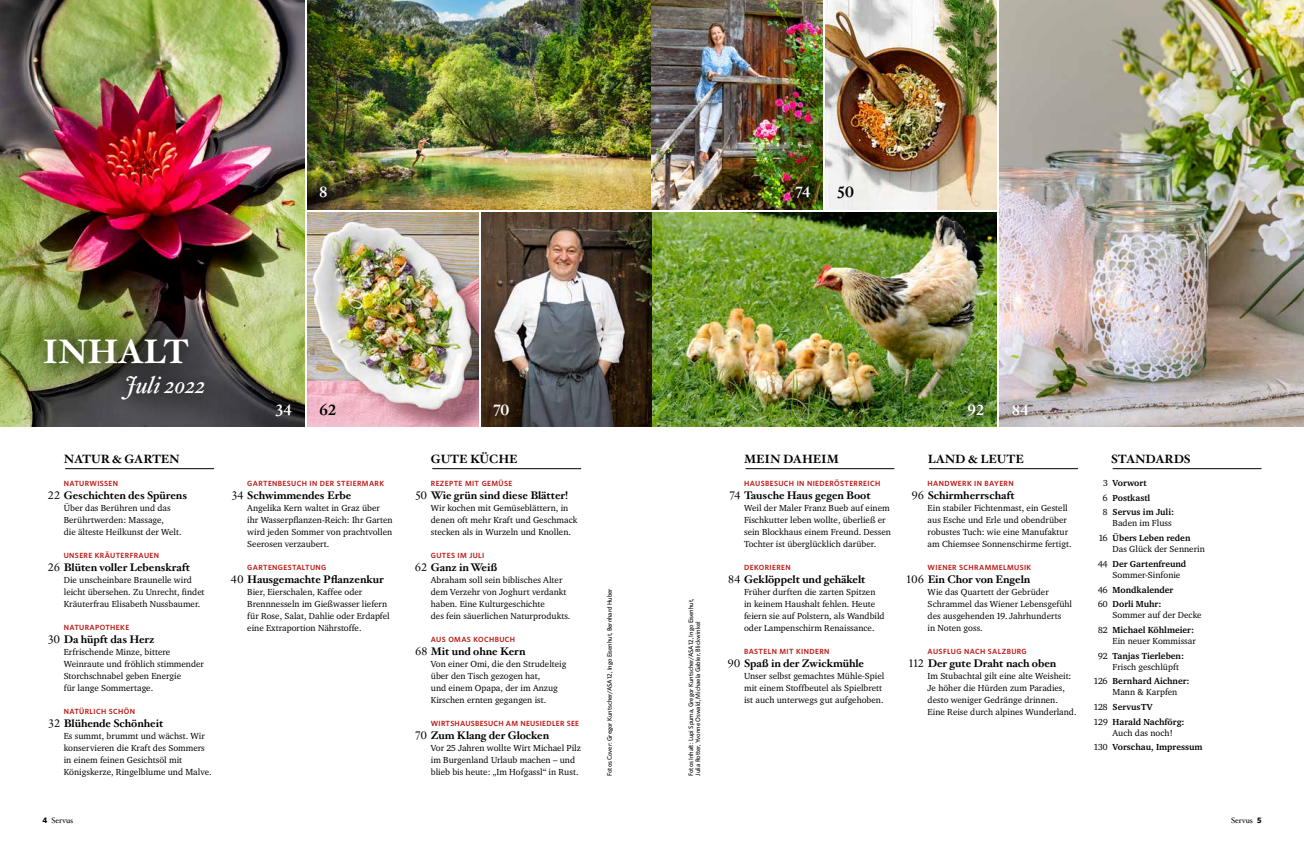
<style>
.page{position:relative;width:1304px;height:851px;background:#fff}
.page>*{position:absolute;margin:0;border:0;box-sizing:border-box;transform-origin:0 0}
.t1{font:700 34px "Hoefler Txt";letter-spacing:-.01em;color:#fff}
.t2{font:italic 24px "Hoefler Txt";letter-spacing:-.04em;color:#fff}
.t3{font:700 15px "Hoefler Txt";letter-spacing:-.02em;color:#fff}
.t4{font:700 15px "Hoefler Txt";color:#000}
.t5{font:700 12px "Hoefler Txt";letter-spacing:-.005em;color:#000}
.t6{font:700 11px "Hoefler Txt";letter-spacing:-.005em;color:#000}
.t7{font:9px/12px "Charter ITC";color:#000}
.t8{font:700 9px/14.7px "Charter ITC";color:#000}
.t9{font:8px "Hoefler Txt";color:#000}
.t10{font:600 7.5px "Whitney";letter-spacing:.05em;color:#bc1a15}
.t11{font:500 6.5px/7px "Whitney";letter-spacing:-.005em;color:#000}
.s1{font-weight:400}
.s2{font-weight:700}
.s3{font-family:"Whitney";font-weight:700}
</style>
<div class="page">
<img style="left:307px;top:212px;width:171px;height:215px">
<img style="left:307px;top:0;width:516px;height:209px">
<img style="left:1000px;top:0;width:304px;height:427px">
<img style="left:826px;top:0;width:171px;height:209px">
<img style="left:481px;top:212px;width:516px;height:215px">
<img style="left:0;top:0;width:304px;height:427px">
<img style="left:18px;top:311px;width:213px;height:115px">
<div style="left:962px;top:398px;width:28px;height:23px;background:#000;opacity:.75"></div>
<div style="left:1000px;top:392px;width:40px;height:35px;background:#000;opacity:.75"></div>
<svg style="left:790px;top:180px;width:26px;height:24px"></svg>
<hr style="left:1113px;top:468px;width:148px;height:1px;background:#000">
<hr style="left:65px;top:468px;width:149px;height:1px;background:#000">
<hr style="left:432px;top:468px;width:149px;height:1px;background:#000">
<hr style="left:746px;top:468px;width:148px;height:1px;background:#000">
<hr style="left:929px;top:468px;width:149px;height:1px;background:#000">
<h1 class="t1" style="left:43px;top:326px;width:148px">INHALT</h1>
<h2 class="t2" style="left:125px;top:371px;width:83px">Juli 2022</h2>
<h3 class="t3" style="left:319px;top:181px;width:10px">8</h3>
<h3 class="t3" style="left:795px;top:180px;width:17px">74</h3>
<h3 class="t4" style="left:837px;top:180px;width:19px">50</h3>
<h3 class="t3" style="left:275px;top:398px;width:18px">34</h3>
<h3 class="t4" style="left:319px;top:398px;width:19px">62</h3>
<h3 class="t3" style="left:493px;top:398px;width:18px">70</h3>
<h3 class="t3" style="left:967px;top:398px;width:19px">92</h3>
<h3 class="t3" style="left:1012px;top:398px;width:19px">84</h3>
<h3 class="t5" style="left:64px;top:449px;width:117px">NATUR &amp; GARTEN</h3>
<h3 class="t5" style="left:431px;top:449px;width:88px">GUTE KÜCHE</h3>
<h3 class="t5" style="left:744px;top:449px;width:96px">MEIN DAHEIM</h3>
<h3 class="t5" style="left:928px;top:449px;width:98px">LAND &amp; LEUTE</h3>
<h3 class="t5" style="left:1111px;top:449px;width:81px">STANDARDS</h3>
<p class="t10" style="left:64px;top:478px;width:56px">NATURWISSEN</p>
<p class="t6" style="left:48px;top:486px;width:141px"><span class="s1">22</span> Geschichten des Spürens</p>
<p class="t7" style="left:64px;top:501px;width:119px">Über das Berühren und das<br>Berührtwerden: Massage,<br>die älteste Heilkunst der Welt.</p>
<p class="t10" style="left:64px;top:550px;width:97px">UNSERE KRÄUTERFRAUEN</p>
<p class="t6" style="left:48px;top:558px;width:144px"><span class="s1">26</span> Blüten voller Lebenskraft</p>
<p class="t7" style="left:64px;top:573px;width:142px">Die unscheinbare Braunelle wird leicht übersehen. Zu Unrecht, findet<br>Kräuterfrau Elisabeth Nussbaumer.</p>
<p class="t10" style="left:64px;top:622px;width:67px">NATURAPOTHEKE</p>
<p class="t6" style="left:48px;top:630px;width:108px"><span class="s1">30</span> Da hüpft das Herz</p>
<p class="t7" style="left:64px;top:645px;width:142px">Erfrischende Minze, bittere<br>Weinraute und fröhlich stimmender<br>Storchschnabel geben Energie<br>für lange Sommertage.</p>
<p class="t10" style="left:64px;top:706px;width:73px">NATÜRLICH SCHÖN</p>
<p class="t6" style="left:49px;top:714px;width:116px"><span class="s1">32</span> Blühende Schönheit</p>
<p class="t7" style="left:64px;top:729px;width:149px">Es summt, brummt und wächst. Wir konservieren die Kraft des Sommers in einem feinen Gesichtsöl mit Königskerze, Ringelblume und Malve.</p>
<p class="t10" style="left:247px;top:478px;width:138px">GARTENBESUCH IN DER STEIERMARK</p>
<p class="t6" style="left:232px;top:486px;width:121px"><span class="s1">34</span> Schwimmendes Erbe</p>
<p class="t7" style="left:247px;top:501px;width:147px">Angelika Kern waltet in Graz über ihr Wasserpflanzen-Reich: Ihr Garten wird jeden Sommer von prachtvollen<br>Seerosen verzaubert.</p>
<p class="t10" style="left:247px;top:562px;width:81px">GARTENGESTALTUNG</p>
<p class="t6" style="left:231px;top:570px;width:155px"><span class="s1">40</span> Hausgemachte Pflanzenkur</p>
<p class="t7" style="left:247px;top:585px;width:144px">Bier, Eierschalen, Kaffee oder Brennnesseln im Gießwasser liefern für Rose, Salat, Dahlie oder Erdapfel eine Extraportion Nährstoffe.</p>
<p class="t10" style="left:431px;top:478px;width:83px">REZEPTE MIT GEMÜSE</p>
<p class="t6" style="left:415px;top:486px;width:154px"><span class="s1">50</span> Wie grün sind diese Blätter!</p>
<p class="t7" style="left:431px;top:501px;width:148px">Wir kochen mit Gemüseblättern, in denen oft mehr Kraft und Geschmack stecken als in Wurzeln und Knollen.</p>
<p class="t10" style="left:431px;top:550px;width:55px">GUTES IM JULI</p>
<p class="t6" style="left:415px;top:558px;width:84px"><span class="s1">62</span> Ganz in Weiß</p>
<p class="t7" style="left:431px;top:573px;width:141px">Abraham soll sein biblisches Alter dem Verzehr von Joghurt verdankt haben. Eine Kulturgeschichte<br>des fein säuerlichen Naturprodukts.</p>
<p class="t10" style="left:431px;top:634px;width:86px">AUS OMAS KOCHBUCH</p>
<p class="t6" style="left:415px;top:642px;width:112px"><span class="s1">68</span> Mit und ohne Kern</p>
<p class="t7" style="left:431px;top:657px;width:137px">Von einer Omi, die den Strudelteig über den Tisch gezogen hat,<br>und einem Opapa, der im Anzug<br>Kirschen ernten gegangen ist.</p>
<p class="t10" style="left:431px;top:718px;width:150px">WIRTSHAUSBESUCH AM NEUSIEDLER SEE</p>
<p class="t6" style="left:415px;top:726px;width:136px"><span class="s1">70</span> Zum Klang der Glocken</p>
<p class="t7" style="left:431px;top:741px;width:152px">Vor 25 Jahren wollte Wirt Michael Pilz im Burgenland Urlaub machen – und blieb bis heute: „Im Hofgassl“ in Rust.</p>
<p class="t11" style="left:606px;top:775px;width:189px;rotate:-90deg">Fotos Cover: Gregor Kuntscher/ASA12, Ingo Eisenhut, Bernhard Huber</p>
<p class="t11" style="left:687px;top:775px;width:178px;rotate:-90deg">Fotos Inhalt: Lupi Spuma, Gregor Kuntscher/ASA12, Ingo Eisenhut,<br>Julia Rotter, Yvonne Oswald, Michaela Gabler, Blickwinkel</p>
<p class="t10" style="left:744px;top:478px;width:138px">HAUSBESUCH IN NIEDERÖSTERREICH</p>
<p class="t6" style="left:729px;top:486px;width:143px"><span class="s1">74</span> Tausche Haus gegen Boot</p>
<p class="t7" style="left:744px;top:501px;width:148px">Weil der Maler Franz Bueb auf einem Fischkutter leben wollte, überließ er sein Blockhaus einem Freund. Dessen Tochter ist überglücklich darüber.</p>
<p class="t10" style="left:744px;top:562px;width:48px">DEKORIEREN</p>
<p class="t6" style="left:728px;top:570px;width:139px"><span class="s1">84</span> Geklöppelt und gehäkelt</p>
<p class="t7" style="left:744px;top:585px;width:142px">Früher durften die zarten Spitzen in keinem Haushalt fehlen. Heute feiern sie auf Polstern, als Wandbild oder Lampenschirm Renaissance.</p>
<p class="t10" style="left:744px;top:646px;width:87px">BASTELN MIT KINDERN</p>
<p class="t6" style="left:727px;top:654px;width:138px"><span class="s1">90</span> Spaß in der Zwickmühle</p>
<p class="t7" style="left:744px;top:669px;width:142px">Unser selbst gemachtes Mühle-Spiel mit einem Stoffbeutel als Spielbrett ist auch unterwegs gut aufgehoben.</p>
<p class="t10" style="left:928px;top:478px;width:88px">HANDWERK IN BAYERN</p>
<p class="t6" style="left:911px;top:486px;width:105px"><span class="s1">96</span> Schirmherrschaft</p>
<p class="t7" style="left:928px;top:501px;width:146px">Ein stabiler Fichtenmast, ein Gestell aus Esche und Erle und obendrüber robustes Tuch: wie eine Manufaktur am Chiemsee Sonnenschirme fertigt.</p>
<p class="t10" style="left:928px;top:562px;width:105px">WIENER SCHRAMMELMUSIK</p>
<p class="t6" style="left:907px;top:570px;width:125px"><span class="s1">106</span> Ein Chor von Engeln</p>
<p class="t7" style="left:928px;top:585px;width:146px">Wie das Quartett der Gebrüder<br>Schrammel das Wiener Lebensgefühl des ausgehenden 19. Jahrhunderts<br>in Noten goss.</p>
<p class="t10" style="left:928px;top:646px;width:101px">AUSFLUG NACH SALZBURG</p>
<p class="t6" style="left:909px;top:654px;width:149px"><span class="s1">112</span> Der gute Draht nach oben</p>
<p class="t7" style="left:928px;top:669px;width:150px">Im Stubachtal gilt eine alte Weisheit:<br>Je höher die Hürden zum Paradies, desto weniger Gedränge drinnen.<br>Eine Reise durch alpines Wunderland.</p>
<p class="t8" style="left:1103px;top:475px;width:73px"><span class="s1">3</span> Vorwort<br><span class="s1">6</span> Postkastl<br><span class="s1">8</span> Servus im Juli:</p>
<p class="t8" style="left:1099px;top:516px;width:93px;text-align:center"><span class="s1">Baden im Fluss<br>16</span> Übers Leben reden</p>
<p class="t7" style="left:1098px;top:541px;width:108px;line-height:14.7px;text-indent:15px">Das Glück der Sennerin<br>44 <span class="s2">Der Gartenfreund</span></p>
<p class="t8" style="left:1098px;top:567px;width:84px;text-indent:14px"><span class="s1">Sommer-Sinfonie<br>46</span> Mondkalender<br><span class="s1">60</span> Dorli Muhr:</p>
<p class="t7" style="left:1098px;top:607px;width:105px;line-height:14.7px;text-indent:14px">Sommer auf der Decke<br>82 <span class="s2">Michael Köhlmeier:</span></p>
<p class="t7" style="left:1098px;top:633px;width:99px;line-height:14.7px;text-indent:14px">Ein neuer Kommissar<br>92 <span class="s2">Tanjas Tierleben:</span></p>
<p class="t7" style="left:1094px;top:659px;width:97px;line-height:14.7px;text-indent:19px">Frisch geschlüpft<br>126 <span class="s2">Bernhard Aichner:</span></p>
<p class="t8" style="left:1094px;top:685px;width:92px;text-indent:19px"><span class="s1">Mann &amp; Karpfen<br>128</span> ServusTV<br><span class="s1">129</span> Harald Nachförg:</p>
<p class="t8" style="left:1094px;top:725px;width:110px;text-indent:18px"><span class="s1">Auch das noch!<br>130</span> Vorschau, Impressum</p>
<p class="t9" style="left:43px;top:814px;width:32px"><span class="s3">4</span> Servus</p>
<p class="t9" style="left:1231px;top:814px;width:32px">Servus <span class="s3">5</span></p>
</div>
